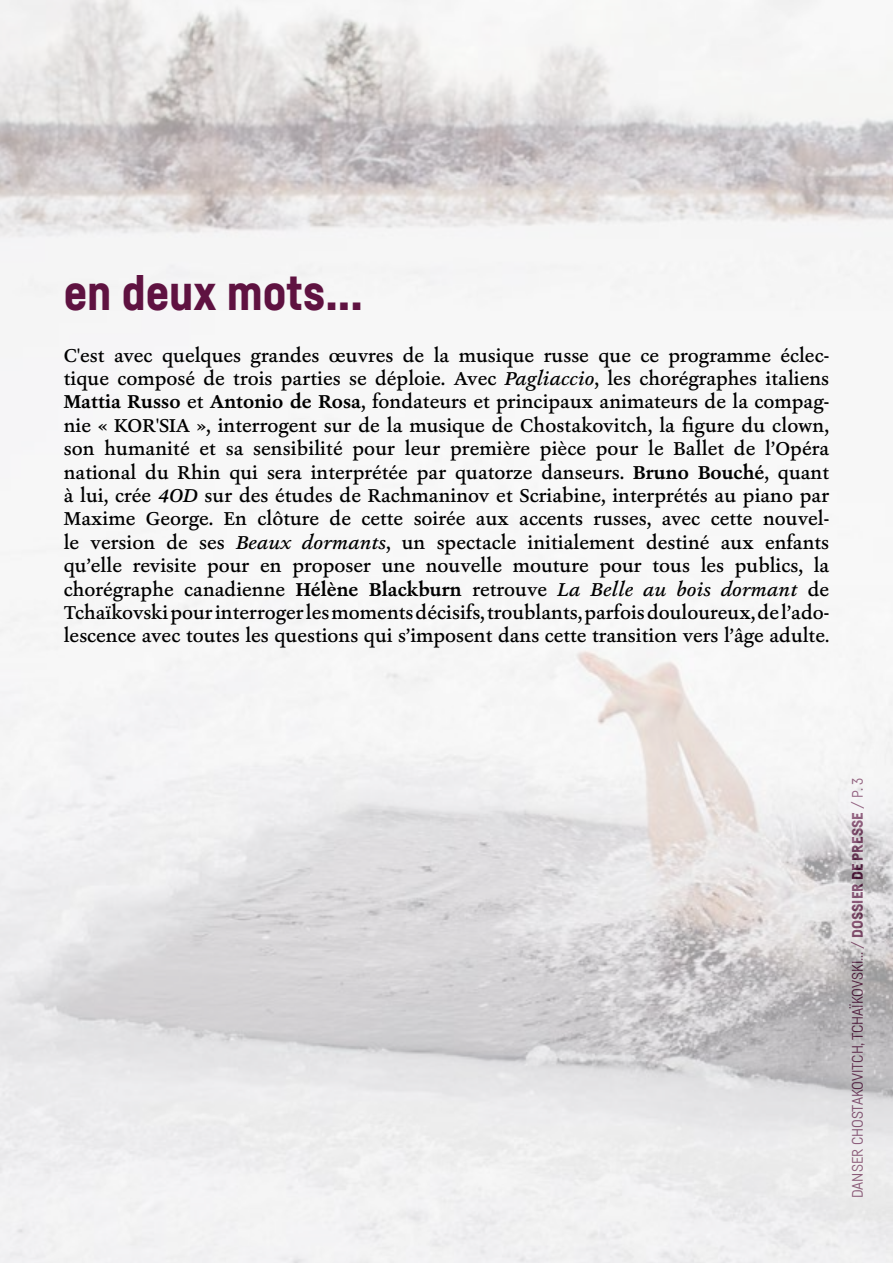
<style>
.page{position:relative;width:893px;height:1263px;background:#fff}
.page>*{position:absolute;margin:0;border:0;box-sizing:border-box;transform-origin:0 0}
.t1{font:900 48px "Fabrikat";color:#5f1241}
.t2{font:500 19.5px/23.4px "Ashbury";color:#000;text-align:justify}
.t3{font:15px "Fabrikat";color:#5f1241}
.s1{font-style:italic}
.s2{font-weight:700}
.s3{font-size:18px}
.s4{font-weight:900}
</style>
<div class="page">
<img style="left:0;top:0;width:893px;height:1263px">
<h1 class="t1" style="left:64px;top:263px;width:301px">en deux mots...</h1>
<p class="t2" style="left:64px;top:343px;width:767px">C'est avec quelques grandes œuvres de la musique russe que ce programme éclec&shy;tique composé de trois parties se déploie. Avec <span class="s1">Pagliaccio</span>, les chorégraphes italiens <span class="s2">Mattia Russo</span> et <span class="s2">Antonio de Rosa</span>, fondateurs et principaux animateurs de la compag&shy;nie « KOR'SIA », interrogent sur de la musique de Chostakovitch, la figure du clown, son humanité et sa sensibilité pour leur première pièce pour le Ballet de l’Opéra national du Rhin qui sera interprétée par quatorze danseurs. <span class="s2">Bruno Bouché</span>, quant à lui, crée <span class="s1">4OD</span> sur des études de Rachmaninov et Scriabine, interprétés au piano par Maxime George. En clôture de cette soirée aux accents russes, avec cette nouvel&shy;le version de ses <span class="s1">Beaux dormants</span>, un spectacle initialement destiné aux enfants qu’elle revisite pour en proposer une nouvelle mouture pour tous les publics, la chorégraphe canadienne <span class="s2">Hélène Blackburn</span> retrouve <span class="s1">La Belle au bois dormant</span> de Tchaïkovski pour interroger les moments décisifs, troublants, parfois douloureux, de l’ado&shy;lescence avec toutes les questions qui s’imposent dans cette transition vers l’âge adulte<span class="s3">.</span></p>
<p class="t3" style="left:848px;top:1198px;width:421px;rotate:-90deg">DANSER CHOSTAKOVITCH, TCHAÏKOVSKI... / <span class="s4">DOSSIER DE PRESSE</span> / P. 3</p>
</div>
